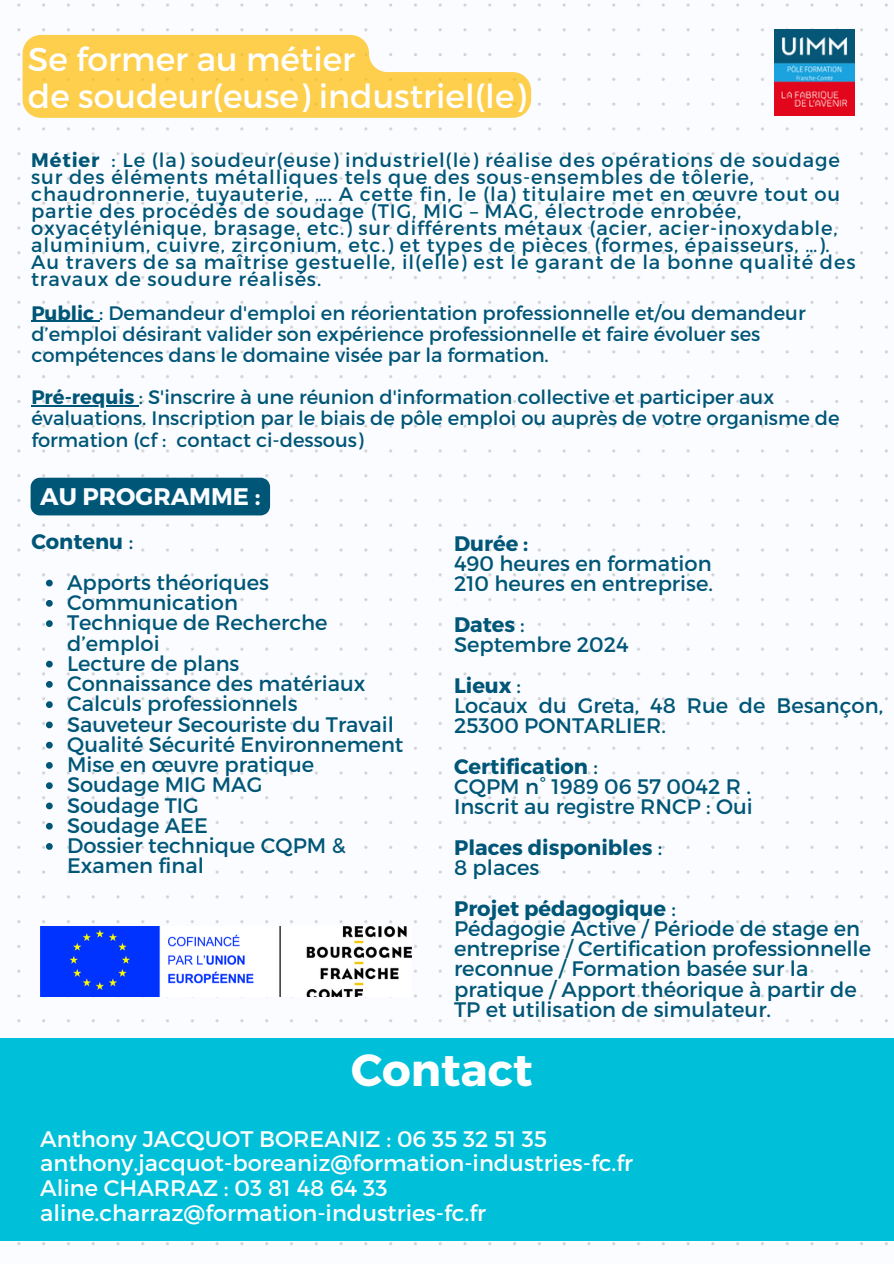
<style>
.page{position:relative;width:894px;height:1264px;background:#fff}
.page>*{position:absolute;margin:0;border:0;box-sizing:border-box;transform-origin:0 0}
.t1{font:700 45px "Montserrat";color:#fff}
.t2{font:33px/37.2px "Montserrat";color:#fff}
.t3{font:700 24px "Montserrat";color:#fbfcff}
.t4{font:22.5px/24.8px "Montserrat";color:#fff}
.t5{font:21px/20.2px "Montserrat";color:#005677}
.t6{font:700 21px/20.2px "Montserrat";color:#005677}
.t7{font:19.5px/16.8px "Montserrat";letter-spacing:.045em;color:#005677}
.t8{font:19.5px/21.3px "Montserrat";color:#005677}
.s1{font-weight:700}
.s2{font-weight:400;color:rgb(255 255 255/.4)}
.s3{color:rgb(255 255 255/.4)}
.s4{font-weight:400}
</style>
<div class="page">
<img style="left:0;top:3px;width:893px;height:1243px">
<div style="left:0;top:1037px;width:893px;height:203px;background:#00c0d9"></div>
<img style="left:40px;top:926px;width:371px;height:70px">
<img style="left:774px;top:30px;width:80px;height:85px">
<svg style="left:23px;top:35px;width:508px;height:83px;background:#fcd567"></svg>
<svg style="left:46px;top:579px;width:7px;height:7px"></svg>
<svg style="left:46px;top:600px;width:7px;height:6px"></svg>
<svg style="left:46px;top:620px;width:7px;height:7px"></svg>
<svg style="left:46px;top:660px;width:7px;height:7px"></svg>
<svg style="left:46px;top:681px;width:7px;height:6px"></svg>
<svg style="left:46px;top:701px;width:7px;height:7px"></svg>
<svg style="left:46px;top:721px;width:7px;height:7px"></svg>
<svg style="left:46px;top:741px;width:7px;height:7px"></svg>
<svg style="left:46px;top:762px;width:7px;height:6px"></svg>
<svg style="left:46px;top:782px;width:7px;height:7px"></svg>
<svg style="left:46px;top:802px;width:7px;height:7px"></svg>
<svg style="left:46px;top:822px;width:7px;height:7px"></svg>
<svg style="left:46px;top:843px;width:7px;height:6px"></svg>
<div style="left:31px;top:477px;width:239px;height:38px;background:#005677"></div>
<hr style="left:31px;top:321px;width:63px;height:1px;background:#005677">
<hr style="left:31px;top:405px;width:108px;height:1px;background:#005677">
<p class="t2" style="left:28px;top:39px;width:499px">Se former au métier<br>de soudeur(euse) industriel(le)</p>
<p class="t7" style="left:31px;top:151px;width:825px"><span class="s1">Métier</span> : Le (la) soudeur(euse) industriel(le) réalise des opérations de soudage sur des éléments métalliques tels que des sous-ensembles de tôlerie, chaudronnerie, tuyauterie, …. A cette fin, le (la) titulaire met en œuvre tout ou partie des procédés de soudage (TIG, MIG – MAG, électrode enrobée, oxyacétylénique, brasage, etc.) sur différents métaux (acier, acier-inoxydable, aluminium, cuivre, zirconium, etc.) et types de pièces (formes, épaisseurs, …).<br>Au travers de sa maîtrise gestuelle, il(elle) est le garant de la bonne qualité des travaux de soudure réalisés.</p>
<p class="t8" style="left:31px;top:301px;width:775px"><span class="s1">Public</span> : Demandeur d'emploi en réorientation professionnelle et/ou demandeur d’emploi désirant valider son expérience professionnelle et faire évoluer ses compétences dans le domaine visée par la formation.</p>
<p class="t8" style="left:31px;top:385px;width:809px"><span class="s1">Pré-requis</span> : S'inscrire à une réunion d'information collective et participer aux évaluations. Inscription par le biais de pôle emploi ou auprès de votre organisme de formation (cf : contact ci-dessous)</p>
<p class="t3" style="left:40px;top:481px;width:222px">AU PROGRAMME :</p>
<p class="t6" style="left:31px;top:530px;width:104px">Contenu <span class="s2">:</span></p>
<p class="t5" style="left:67px;top:571px;width:203px">Apports théoriques</p>
<p class="t5" style="left:67px;top:591px;width:172px">Communication</p>
<p class="t5" style="left:67px;top:611px;width:262px">Technique de Recherche</p>
<p class="t5" style="left:67px;top:632px;width:94px">d’emploi</p>
<p class="t5" style="left:67px;top:652px;width:174px">Lecture de plans</p>
<p class="t5" style="left:67px;top:672px;width:300px">Connaissance des matériaux</p>
<p class="t5" style="left:67px;top:692px;width:232px">Calculs professionnels</p>
<p class="t5" style="left:67px;top:713px;width:328px">Sauveteur Secouriste du Travail</p>
<p class="t5" style="left:67px;top:733px;width:338px">Qualité Sécurité Environnement</p>
<p class="t5" style="left:67px;top:753px;width:248px">Mise en œuvre pratique</p>
<p class="t5" style="left:67px;top:773px;width:197px">Soudage MIG MAG</p>
<p class="t5" style="left:67px;top:794px;width:133px">Soudage TIG</p>
<p class="t5" style="left:67px;top:814px;width:142px">Soudage AEE</p>
<h1 class="t5" style="left:67px;top:834px;width:280px">Dossier technique CQPM &amp;</h1>
<h4 class="t5" style="left:67px;top:854px;width:138px">Examen final</h4>
<p class="t5" style="left:454px;top:532px;width:260px"><span class="s1">Durée :<br></span><span class="s3">490</span> heures en formation<br><span class="s3">210</span> heures en entreprise.</p>
<p class="t5" style="left:454px;top:613px;width:176px"><span class="s1">Dates</span> <span class="s3">:<br></span>Septembre 2024</p>
<p class="t5" style="left:454px;top:674px;width:430px"><span class="s1">Lieux</span> <span class="s3">:<br></span>Locaux du Greta, 48 Rue de Besançon,<br>25300 PONTARLIER.</p>
<p class="t5" style="left:454px;top:755px;width:300px"><span class="s1">Certification</span> <span class="s3">:<br></span>CQPM n° 1989 06 57 0042 R .<br>Inscrit au registre RNCP : Oui</p>
<p class="t6" style="left:454px;top:836px;width:211px">Places disponibles <span class="s2">:<br>8</span> <span class="s4">places</span></p>
<p class="t5" style="left:454px;top:897px;width:418px"><span class="s1">Projet pédagogique</span> <span class="s3">:<br></span>Pédagogie Active / Période de stage en entreprise / Certification professionnelle reconnue / Formation basée sur la pratique / Apport théorique à partir de TP et utilisation de simulateur.</p>
<h1 class="t1" style="left:351px;top:1040px;width:183px">Contact</h1>
<p class="t4" style="left:40px;top:1124px;width:594px">Anthony JACQUOT BOREANIZ : 06 35 32 51 35 anthony.jacquot-boreaniz@formation-industries-fc.fr Aline CHARRAZ : 03 81 48 64 33 aline.charraz@formation-industries-fc.fr</p>
</div>
